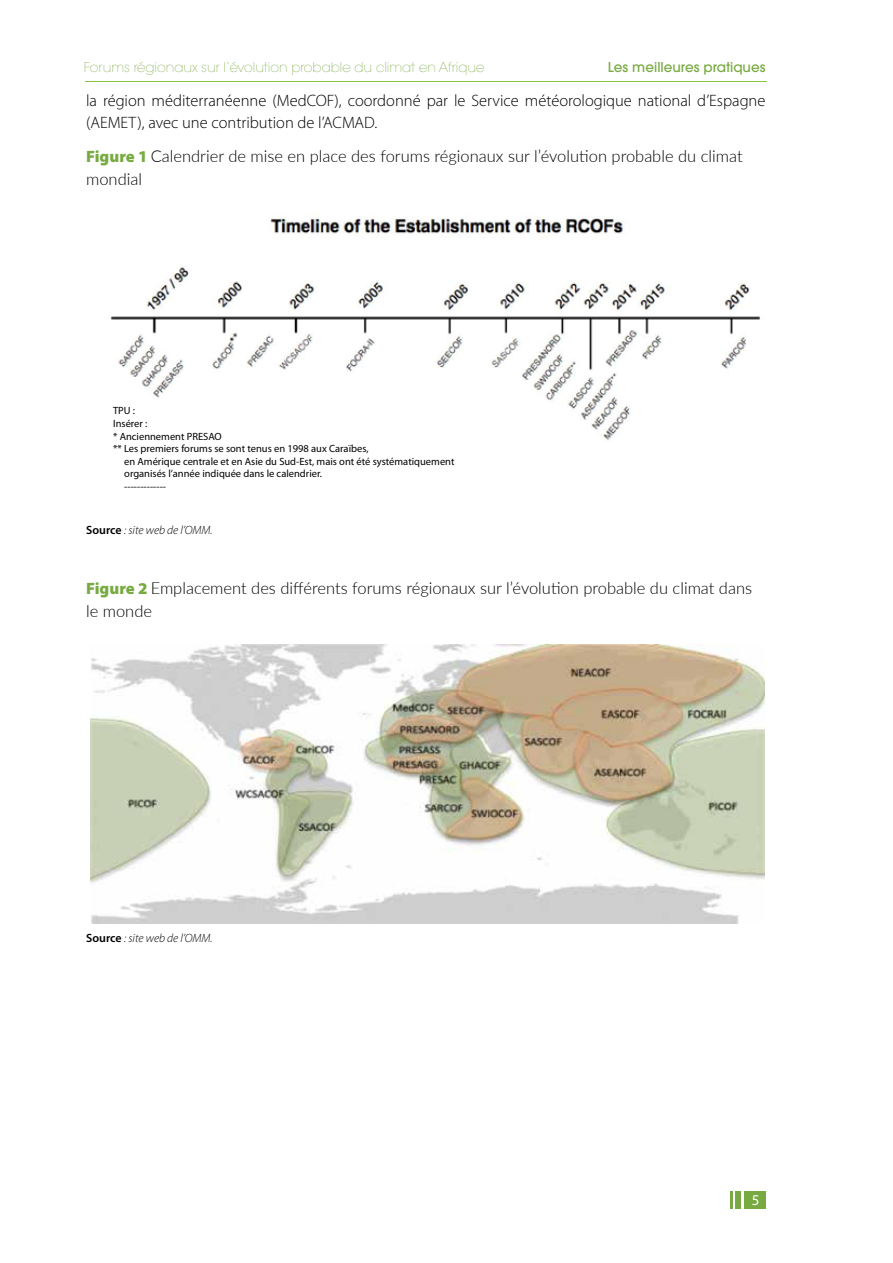
<style>
.page{position:relative;width:893px;height:1263px;background:#fff}
.page>*{position:absolute;margin:0;border:0;box-sizing:border-box;transform-origin:0 0}
.t1{font:300 16.5px/22.5px "Lato";color:#000}
.t2{font:300 16.5px/21.8px "Myriad Pro";color:#000}
.t3{font:15px "Myriad Pro";color:#fff}
.t4{font:200 13.5px "ITC Avant Garde Std";color:#78aa42}
.t5{font:500 13.5px "ITC Avant Garde Std";color:#78aa42}
.t6{font:italic 300 12px "Myriad Pro";color:#000}
.t7{font:10.5px "Myriad Pro";color:#000}
.s1{font-family:"Myriad Pro";font-weight:900;color:#78aa42}
.s2{font-weight:600;font-style:normal}
</style>
<div class="page">
<div style="left:744px;top:1191px;width:21px;height:18px;background:#78aa42"></div>
<hr style="left:730px;top:1191px;width:3px;height:18px;background:#78aa42">
<div style="left:735px;top:1191px;width:6px;height:18px;background:#78aa42"></div>
<hr style="left:85px;top:81px;width:682px;height:1px;background:#88c540">
<img style="left:110px;top:213px;width:650px;height:227px">
<div style="left:86px;top:410px;width:405px;height:89px;background:#fff"></div>
<img style="left:91px;top:644px;width:673px;height:279px">
<p class="t4" style="left:84px;top:59px;width:402px">Forums régionaux sur l’évolution probable du climat en Afrique</p>
<p class="t5" style="left:608px;top:58px;width:159px">Les meilleures pratiques</p>
<h1 class="t2" style="left:86px;top:89px;width:681px">la région méditerranéenne (MedCOF), coordonné par le Service météorologique national d’Espagne (AEMET), avec une contribution de l’ACMAD.</h1>
<h1 class="t1" style="left:86px;top:144px;width:658px"><span class="s1">Figure 1</span> Calendrier de mise en place des forums régionaux sur l’évolution probable du climat mondial</h1>
<p class="t7" style="left:113px;top:404px;width:23px">TPU :</p>
<p class="t7" style="left:113px;top:417px;width:36px">Insérer :</p>
<p class="t7" style="left:113px;top:430px;width:110px">* Anciennement PRESAO</p>
<p class="t7" style="left:113px;top:442px;width:257px">** Les premiers forums se sont tenus en 1998 aux Caraïbes,</p>
<p class="t7" style="left:124px;top:455px;width:332px">en Amérique centrale et en Asie du Sud-Est, mais ont été systématiquement</p>
<p class="t7" style="left:124px;top:467px;width:199px">organisés l’année indiquée dans le calendrier.</p>
<p class="t7" style="left:124px;top:480px;width:43px">-------------</p>
<p class="t6" style="left:86px;top:523px;width:128px"><span class="s2">Source</span> : site web de l’OMM.</p>
<h1 class="t1" style="left:86px;top:576px;width:667px"><span class="s1">Figure 2</span> Emplacement des différents forums régionaux sur l’évolution probable du climat dans le monde</h1>
<p class="t6" style="left:86px;top:930px;width:128px"><span class="s2">Source</span> : site web de l’OMM.</p>
<h2 class="t3" style="left:752px;top:1191px;width:9px">5</h2>
</div>
